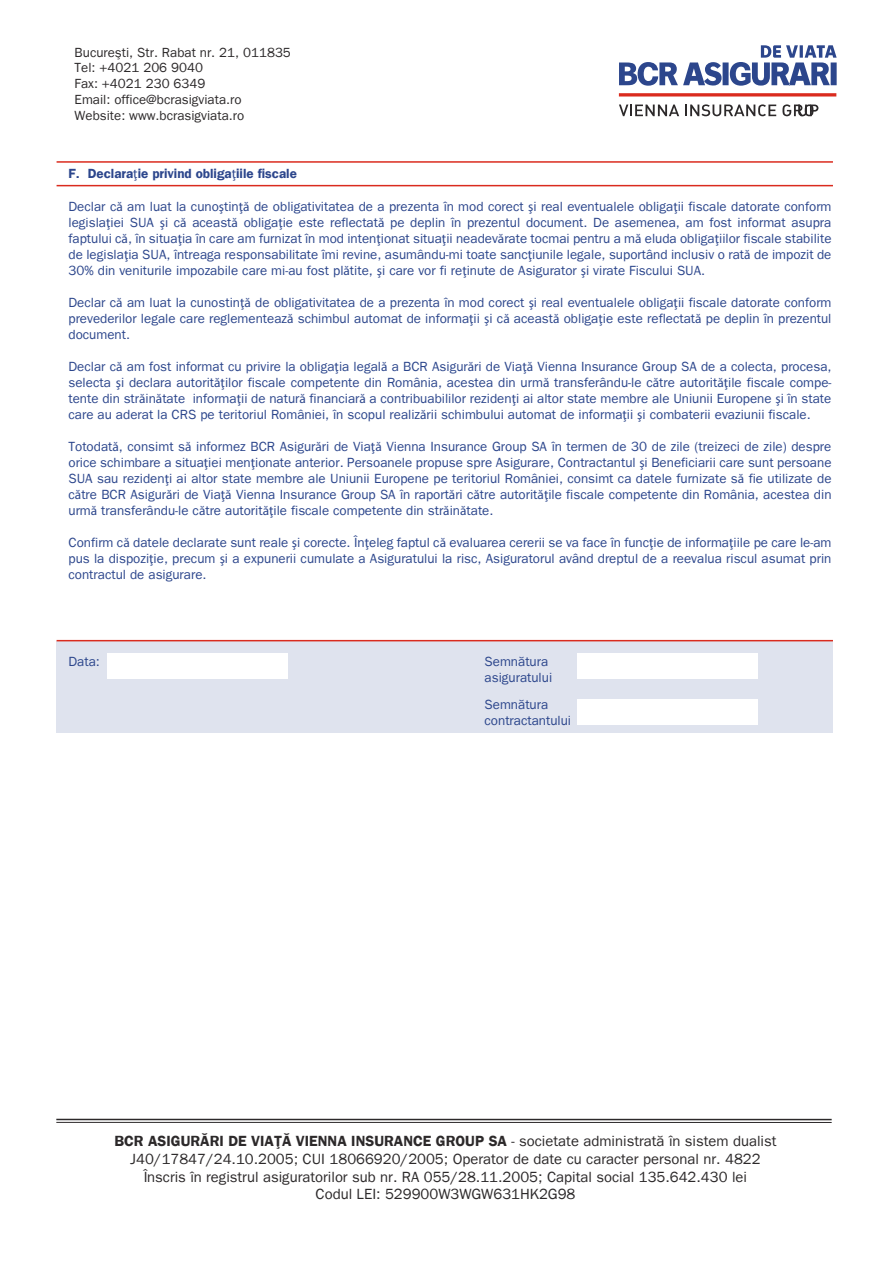
<style>
.page{position:relative;width:893px;height:1263px;background:#fff}
.page>*{position:absolute;margin:0;border:0;box-sizing:border-box;transform-origin:0 0}
.t1{font:14.85px/17.7px "ITC Franklin Gothic LT Ro";color:#2c292a;text-align:center}
.t2{font:14.85px "ITC Franklin Gothic LT Ro Demi";color:#2c292a}
.t3{font:13.35px/16px "ITC Franklin Gothic LT Ro";color:#2c468c;text-align:justify}
.t4{font:13.35px "ITC Franklin Gothic LT Ro Demi";color:#2c468c}
.t5{font:13.2px/15.9px "ITC Franklin Gothic LT Ro";color:#2c292a}
.s1{font-family:"Myriad Pro"}
.s2{font-family:"ITC Franklin Gothic LT Ro"}
</style>
<div class="page">
<div style="left:57px;top:641px;width:776px;height:92px;background:#dfe3ee"></div>
<div style="left:107px;top:653px;width:180px;height:25px;background:#fff"></div>
<div style="left:577px;top:653px;width:180px;height:25px;background:#fff"></div>
<hr style="left:57px;top:161px;width:776px;height:2px;background:#da2b1e">
<hr style="left:57px;top:185px;width:776px;height:1px;background:#da2b1e">
<hr style="left:57px;top:640px;width:776px;height:1px;background:#da2b1e">
<hr style="left:56px;top:1119px;width:776px;height:1px;background:#2c292a">
<hr style="left:56px;top:1122px;width:776px;height:1px;background:#2c292a">
<svg style="left:619px;top:45px;width:218px;height:41px"></svg>
<svg style="left:619px;top:93px;width:217px;height:4px"></svg>
<svg style="left:619px;top:105px;width:60px;height:11px"></svg>
<svg style="left:685px;top:104px;width:91px;height:12px"></svg>
<svg style="left:782px;top:104px;width:36px;height:12px"></svg>
<div style="left:577px;top:699px;width:180px;height:25px;background:#fff"></div>
<p class="t5" style="left:75px;top:44px;width:218px">Bucure[ti, Str. Rabat nr. 21, 011835<br>Tel: +4021 206 9040<br>Fax: +4021 230 6349<br>Email: office@bcrasigviata.ro<br>Website: www.bcrasigviata.ro</p>
<p class="t4" style="left:69px;top:165px;width:230px">F. Declara<span class="s1">ţ</span>ie privind obliga<span class="s1">ţ</span>iile fiscale</p>
<p class="t3" style="left:69px;top:199px;width:764px">Declar c<span class="s1">ă</span> am luat la cuno<span class="s1">ş</span>tin<span class="s1">ţă</span> de obligativitatea de a prezenta în mod corect <span class="s1">ş</span>i real eventualele obliga<span class="s1">ţ</span>ii fiscale datorate conform legisla<span class="s1">ţ</span>iei SUA <span class="s1">ş</span>i c<span class="s1">ă</span> aceast<span class="s1">ă</span> obliga<span class="s1">ţ</span>ie este reflectat<span class="s1">ă</span> pe deplin în prezentul document. De asemenea, am fost informat asupra faptului c<span class="s1">ă</span>, în situa<span class="s1">ţ</span>ia în care am furnizat în mod inten<span class="s1">ţ</span>ionat situa<span class="s1">ţ</span>ii neadev<span class="s1">ă</span>rate tocmai pentru a m<span class="s1">ă</span> eluda obliga<span class="s1">ţ</span>iilor fiscale stabilite de legisla<span class="s1">ţ</span>ia SUA, întreaga responsabilitate îmi revine, asumându-mi toate sanc<span class="s1">ţ</span>iunile legale, suportând inclusiv o rat<span class="s1">ă</span> de impozit de 30% din veniturile impozabile care mi-au fost pl<span class="s1">ă</span>tite, <span class="s1">ş</span>i care vor fi re<span class="s1">ţ</span>inute de Asigurator <span class="s1">ş</span>i virate Fiscului SUA.</p>
<p class="t3" style="left:69px;top:295px;width:764px">Declar c<span class="s1">ă</span> am luat la cunostin<span class="s1">ţă</span> de obligativitatea de a prezenta în mod corect <span class="s1">ş</span>i real eventualele obliga<span class="s1">ţ</span>ii fiscale datorate conform prevederilor legale care reglementeaz<span class="s1">ă</span> schimbul automat de informa<span class="s1">ţ</span>ii <span class="s1">ş</span>i c<span class="s1">ă</span> aceast<span class="s1">ă</span> obliga<span class="s1">ţ</span>ie este reflectat<span class="s1">ă</span> pe deplin în prezentul document.</p>
<p class="t3" style="left:69px;top:359px;width:764px">Declar c<span class="s1">ă</span> am fost informat cu privire la obliga<span class="s1">ţ</span>ia legal<span class="s1">ă</span> a BCR Asigur<span class="s1">ă</span>ri de Via<span class="s1">ţă</span> Vienna Insurance Group SA de a colecta, procesa, selecta <span class="s1">ş</span>i declara autorit<span class="s1">ăţ</span>ilor fiscale competente din România, acestea din urm<span class="s1">ă</span> transferându-le c<span class="s1">ă</span>tre autorit<span class="s1">ăţ</span>ile fiscale compe&shy;tente din str<span class="s1">ă</span>in<span class="s1">ă</span>tate informa<span class="s1">ţ</span>ii de natur<span class="s1">ă</span> financiar<span class="s1">ă</span> a contribuabililor reziden<span class="s1">ţ</span>i ai altor state membre ale Uniunii Europene <span class="s1">ş</span>i în state care au aderat la CRS pe teritoriul României, în scopul realiz<span class="s1">ă</span>rii schimbului automat de informa<span class="s1">ţ</span>ii <span class="s1">ş</span>i combaterii evaziunii fiscale.</p>
<p class="t3" style="left:69px;top:439px;width:764px">Totodat<span class="s1">ă</span>, consimt s<span class="s1">ă</span> informez BCR Asigur<span class="s1">ă</span>ri de Via<span class="s1">ţă</span> Vienna Insurance Group SA în termen de 30 de zile (treizeci de zile) despre orice schimbare a situa<span class="s1">ţ</span>iei men<span class="s1">ţ</span>ionate anterior. Persoanele propuse spre Asigurare, Contractantul <span class="s1">ş</span>i Beneficiarii care sunt persoane SUA sau reziden<span class="s1">ţ</span>i ai altor state membre ale Uniunii Europene pe teritoriul României, consimt ca datele furnizate s<span class="s1">ă</span> fie utilizate de c<span class="s1">ă</span>tre BCR Asigur<span class="s1">ă</span>ri de Via<span class="s1">ţă</span> Vienna Insurance Group SA în raport<span class="s1">ă</span>ri c<span class="s1">ă</span>tre autorit<span class="s1">ăţ</span>ile fiscale competente din România, acestea din urm<span class="s1">ă</span> transferându-le c<span class="s1">ă</span>tre autorit<span class="s1">ăţ</span>ile fiscale competente din str<span class="s1">ă</span>in<span class="s1">ă</span>tate.</p>
<p class="t3" style="left:69px;top:535px;width:764px">Confirm c<span class="s1">ă</span> datele declarate sunt reale <span class="s1">ş</span>i corecte. În<span class="s1">ţ</span>eleg faptul c<span class="s1">ă</span> evaluarea cererii se va face în func<span class="s1">ţ</span>ie de informa<span class="s1">ţ</span>iile pe care le-am pus la dispozi<span class="s1">ţ</span>ie, precum <span class="s1">ş</span>i a expunerii cumulate a Asiguratului la risc, Asiguratorul având dreptul de a reevalua riscul asumat prin contractul de asigurare.</p>
<p class="t3" style="left:69px;top:653px;width:33px">Data:</p>
<p class="t3" style="left:485px;top:653px;width:69px">Semn`tura asiguratului</p>
<p class="t3" style="left:485px;top:697px;width:88px">Semn`tura contractantului</p>
<p class="t2" style="left:114px;top:1132px;width:664px">BCR ASIGUR~RI DE VIA}~ VIENNA INSURANCE GROUP SA <span class="s2">- societate administrat` \n sistem dualist</span></p>
<p class="t1" style="left:130px;top:1150px;width:632px">J40/17847/24.10.2005; CUI 18066920/2005; Operator de date cu caracter personal nr. 4822 |nscris \n registrul asiguratorilor sub nr. RA 055/28.11.2005; Capital social 135.642.430 lei<br>Codul LEI: 529900W3WGW631HK2G98</p>
</div>
